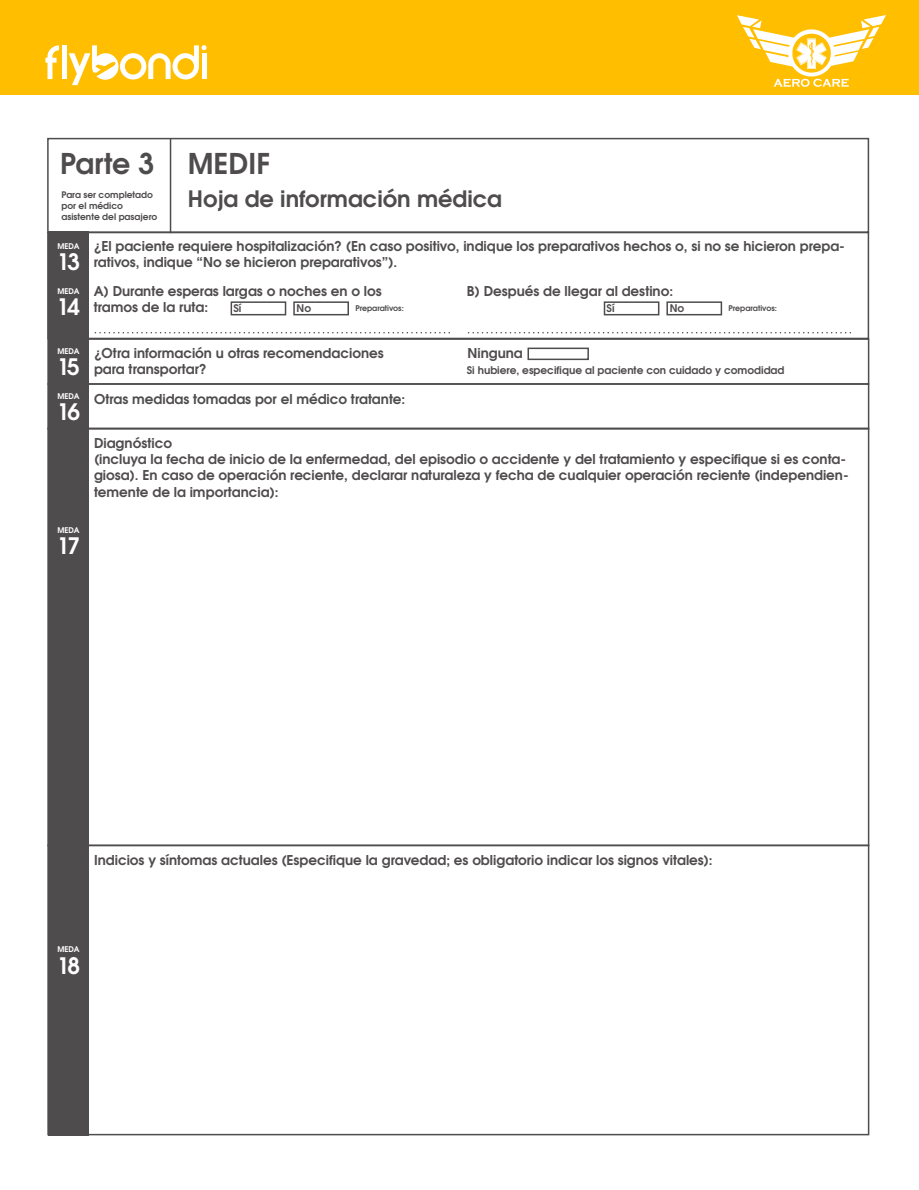
<style>
.page{position:relative;width:919px;height:1190px;background:#fff}
.page>*{position:absolute;margin:0;border:0;box-sizing:border-box;transform-origin:0 0}
.t1{font:600 28.5px "URW Gothic L";color:#4f4c4d}
.t2{font:600 22.65px "URW Gothic L";letter-spacing:-.09em;color:#fff}
.t3{font:600 22.5px "URW Gothic L";color:#4f4c4d}
.t4{font:600 13.5px/16.2px "URW Gothic L";color:#4f4c4d}
.t5{font:600 10.5px "URW Gothic L";color:#4f4c4d}
.t6{font:600 9px/10.8px "URW Gothic L";color:#4f4c4d}
.t7{font:600 7.8px "URW Gothic L";color:#4f4c4d}
.t8{font:600 7.8px "URW Gothic L";color:#fff}
</style>
<div class="page">
<div style="left:0;top:0;width:918px;height:95px;background:#ffbe00"></div>
<svg style="left:45px;top:45px;width:14px;height:34px"></svg>
<div style="left:62px;top:45px;width:5px;height:34px;background:#fff"></div>
<svg style="left:69px;top:45px;width:137px;height:40px"></svg>
<img style="left:737px;top:16px;width:147px;height:70px">
<div style="left:47px;top:138px;width:821px;height:95px;border:2px solid #4f4c4d"></div>
<hr style="left:170px;top:138px;width:1px;height:95px;background:#4f4c4d">
<div style="left:47px;top:338px;width:821px;height:46px;border:2px solid #4f4c4d"></div>
<div style="left:47px;top:383px;width:821px;height:46px;border:2px solid #4f4c4d"></div>
<div style="left:48px;top:232px;width:40px;height:903px;background:#4f4c4d"></div>
<div style="left:47px;top:232px;width:821px;height:107px;border:2px solid #4f4c4d"></div>
<div style="left:230px;top:301px;width:56px;height:14px;border:2px solid #4f4c4d"></div>
<div style="left:293px;top:301px;width:56px;height:14px;border:2px solid #4f4c4d"></div>
<svg style="left:95px;top:332px;width:355px;height:1px"></svg>
<div style="left:603px;top:301px;width:56px;height:14px;border:2px solid #4f4c4d"></div>
<div style="left:666px;top:301px;width:55px;height:14px;border:2px solid #4f4c4d"></div>
<svg style="left:468px;top:332px;width:383px;height:1px"></svg>
<div style="left:47px;top:844px;width:821px;height:290px;border:2px solid #4f4c4d"></div>
<div style="left:527px;top:347px;width:61px;height:13px;border:2px solid #4f4c4d"></div>
<h1 class="t1" style="left:60px;top:144px;width:211px">Parte 3 MEDIF</h1>
<h3 class="t3" style="left:188px;top:183px;width:315px">Hoja de información médica</h3>
<p class="t6" style="left:61px;top:189px;width:97px">Para ser completado por el médico asistente del pasajero</p>
<p class="t8" style="left:57px;top:240px;width:24px">MEDA</p>
<h2 class="t2" style="left:57px;top:246px;width:25px">13</h2>
<p class="t8" style="left:57px;top:285px;width:24px">MEDA</p>
<h2 class="t2" style="left:57px;top:291px;width:25px">14</h2>
<p class="t8" style="left:57px;top:345px;width:24px">MEDA</p>
<h2 class="t2" style="left:57px;top:351px;width:25px">15</h2>
<p class="t8" style="left:57px;top:390px;width:24px">MEDA</p>
<h2 class="t2" style="left:57px;top:396px;width:25px">16</h2>
<p class="t4" style="left:94px;top:237px;width:752px">¿El paciente requiere hospitalización? (En caso positivo, indique los preparativos hechos o, si no se hicieron prepa&shy;rativos, indique “No se hicieron preparativos”).</p>
<p class="t4" style="left:94px;top:282px;width:289px">A) Durante esperas largas o noches en o los tramos de la ruta:</p>
<p class="t4" style="left:466px;top:282px;width:207px">B) Después de llegar al destino:</p>
<p class="t5" style="left:606px;top:301px;width:9px">Sí</p>
<p class="t5" style="left:669px;top:301px;width:16px">No</p>
<p class="t7" style="left:728px;top:302px;width:50px">Preparativos:</p>
<p class="t5" style="left:233px;top:301px;width:9px">Sí</p>
<p class="t5" style="left:296px;top:301px;width:16px">No</p>
<p class="t7" style="left:355px;top:302px;width:50px">Preparativos:</p>
<p class="t4" style="left:94px;top:344px;width:291px">¿Otra información u otras recomendaciones para transportar?</p>
<p class="t4" style="left:94px;top:390px;width:312px">Otras medidas tomadas por el médico tratante:</p>
<p class="t4" style="left:467px;top:344px;width:57px">Ninguna</p>
<p class="t5" style="left:466px;top:363px;width:319px">Si hubiere, especifique al paciente con cuidado y comodidad</p>
<p class="t8" style="left:57px;top:524px;width:24px">MEDA</p>
<h2 class="t2" style="left:57px;top:530px;width:25px">17</h2>
<p class="t4" style="left:94px;top:434px;width:755px">Diagnóstico<br>(incluya la fecha de inicio de la enfermedad, del episodio o accidente y del tratamiento y especifique si es conta&shy;giosa). En caso de operación reciente, declarar naturaleza y fecha de cualquier operación reciente (independien&shy;temente de la importancia):</p>
<p class="t4" style="left:94px;top:851px;width:620px">Indicios y síntomas actuales (Especifique la gravedad; es obligatorio indicar los signos vitales):</p>
<p class="t8" style="left:57px;top:943px;width:24px">MEDA</p>
<h2 class="t2" style="left:57px;top:949px;width:25px">18</h2>
</div>
